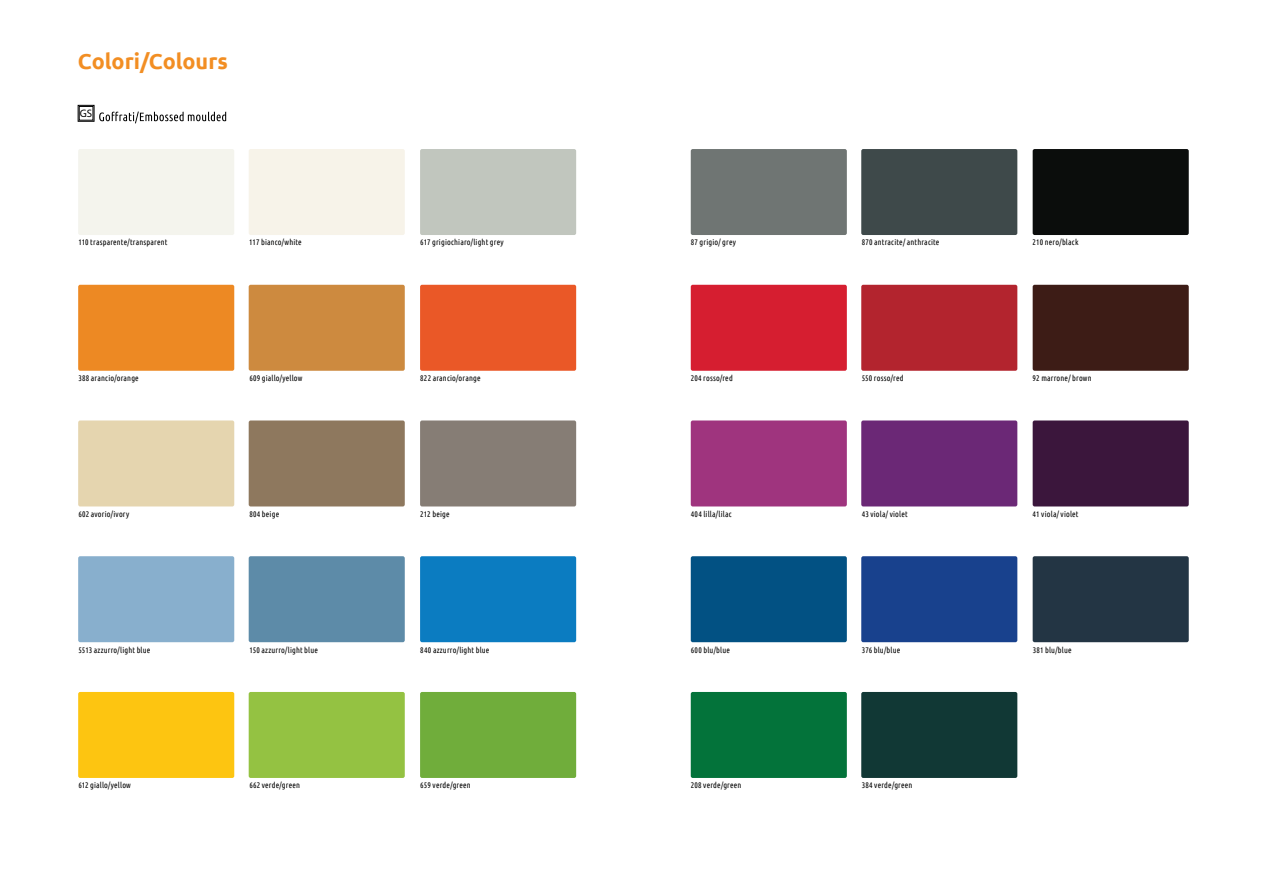
<style>
.page{position:relative;width:1263px;height:893px;background:#fff}
.page>*{position:absolute;margin:0;border:0;box-sizing:border-box;transform-origin:0 0}
.t1{font:700 21.6px "Ubuntu";color:#f28e23}
.t2{font:10.95px "Myriad";color:#000101}
.t3{font:8.1px "Ubuntu Condensed";letter-spacing:.025em;color:#000101}
</style>
<div class="page">
<div style="left:78px;top:105px;width:16px;height:17px;border:1px solid #000101"></div>
<div style="left:79px;top:106px;width:14px;height:14px;border:1px solid #000101"></div>
<svg style="left:99px;top:112px;width:127px;height:11px"></svg>
<div style="left:1033px;top:149px;width:156px;height:86px;background:#0b0d0c;border-radius:2px"></div>
<div style="left:861px;top:149px;width:156px;height:86px;background:#3e494a;border-radius:2px"></div>
<div style="left:691px;top:149px;width:156px;height:86px;background:#6f7573;border-radius:2px"></div>
<div style="left:420px;top:149px;width:156px;height:86px;background:#c1c6be;border-radius:2px"></div>
<div style="left:249px;top:149px;width:156px;height:86px;background:#f7f3e9;border-radius:2px"></div>
<div style="left:78px;top:149px;width:156px;height:86px;background:#f4f4ed;border-radius:2px"></div>
<div style="left:1033px;top:285px;width:156px;height:86px;background:#3d1c16;border-radius:2px"></div>
<div style="left:861px;top:285px;width:156px;height:86px;background:#b3242e;border-radius:2px"></div>
<div style="left:691px;top:285px;width:156px;height:86px;background:#d61e30;border-radius:2px"></div>
<div style="left:420px;top:285px;width:156px;height:86px;background:#ea5827;border-radius:2px"></div>
<div style="left:249px;top:285px;width:156px;height:86px;background:#cd8a3f;border-radius:2px"></div>
<div style="left:78px;top:285px;width:156px;height:86px;background:#ed8923;border-radius:2px"></div>
<div style="left:1033px;top:420px;width:156px;height:86px;background:#3b163c;border-radius:2px"></div>
<div style="left:861px;top:420px;width:156px;height:86px;background:#6b2876;border-radius:2px"></div>
<div style="left:691px;top:420px;width:156px;height:86px;background:#9f347e;border-radius:2px"></div>
<div style="left:420px;top:420px;width:156px;height:86px;background:#867d75;border-radius:2px"></div>
<div style="left:249px;top:420px;width:156px;height:86px;background:#8e785e;border-radius:2px"></div>
<div style="left:78px;top:420px;width:156px;height:86px;background:#e5d5af;border-radius:2px"></div>
<div style="left:1033px;top:556px;width:156px;height:86px;background:#233544;border-radius:2px"></div>
<div style="left:861px;top:556px;width:156px;height:86px;background:#18418d;border-radius:2px"></div>
<div style="left:691px;top:556px;width:156px;height:86px;background:#025183;border-radius:2px"></div>
<div style="left:420px;top:556px;width:156px;height:86px;background:#0b7cc1;border-radius:2px"></div>
<div style="left:249px;top:556px;width:156px;height:86px;background:#5d8ba8;border-radius:2px"></div>
<div style="left:78px;top:556px;width:156px;height:86px;background:#88afcd;border-radius:2px"></div>
<div style="left:861px;top:692px;width:156px;height:86px;background:#113835;border-radius:2px"></div>
<div style="left:691px;top:692px;width:156px;height:86px;background:#03733a;border-radius:2px"></div>
<div style="left:420px;top:692px;width:156px;height:86px;background:#70ad3b;border-radius:2px"></div>
<div style="left:249px;top:692px;width:156px;height:86px;background:#94c242;border-radius:2px"></div>
<div style="left:78px;top:692px;width:156px;height:86px;background:#fdc511;border-radius:2px"></div>
<h1 class="t1" style="left:78px;top:49px;width:152px">Colori/Colours</h1>
<h2 class="t2" style="left:80px;top:108px;width:14px">GS</h2>
<p class="t3" style="left:78px;top:237px;width:90px">110 trasparente/transparent</p>
<p class="t3" style="left:249px;top:237px;width:54px">117 bianco/white</p>
<p class="t3" style="left:420px;top:237px;width:85px">617 grigiochiaro/light grey</p>
<p class="t3" style="left:691px;top:237px;width:47px">87 grigio/ grey</p>
<p class="t3" style="left:862px;top:237px;width:79px">870 antracite/ anthracite</p>
<p class="t3" style="left:1033px;top:237px;width:47px">210 nero/black</p>
<p class="t3" style="left:78px;top:373px;width:62px">388 arancio/orange</p>
<p class="t3" style="left:249px;top:373px;width:55px">609 giallo/yellow</p>
<p class="t3" style="left:420px;top:373px;width:62px">822 arancio/orange</p>
<p class="t3" style="left:691px;top:373px;width:44px">204 rosso/red</p>
<p class="t3" style="left:862px;top:373px;width:43px">550 rosso/red</p>
<p class="t3" style="left:1033px;top:373px;width:61px">92 marrone/ brown</p>
<p class="t3" style="left:78px;top:509px;width:52px">602 avorio/ivory</p>
<p class="t3" style="left:249px;top:509px;width:31px">804 beige</p>
<p class="t3" style="left:420px;top:509px;width:31px">212 beige</p>
<p class="t3" style="left:691px;top:509px;width:42px">404 lilla/lilac</p>
<p class="t3" style="left:862px;top:509px;width:48px">43 viola/ violet</p>
<p class="t3" style="left:1033px;top:509px;width:47px">41 viola/ violet</p>
<p class="t3" style="left:78px;top:645px;width:73px">5513 azzurro/light blue</p>
<p class="t3" style="left:249px;top:645px;width:70px">150 azzurro/light blue</p>
<p class="t3" style="left:420px;top:645px;width:71px">840 azzurro/light blue</p>
<p class="t3" style="left:691px;top:645px;width:41px">600 blu/blue</p>
<p class="t3" style="left:862px;top:645px;width:40px">376 blu/blue</p>
<p class="t3" style="left:1033px;top:645px;width:40px">381 blu/blue</p>
<p class="t3" style="left:78px;top:780px;width:54px">612 giallo/yellow</p>
<p class="t3" style="left:249px;top:780px;width:52px">662 verde/green</p>
<p class="t3" style="left:420px;top:780px;width:52px">659 verde/green</p>
<p class="t3" style="left:691px;top:780px;width:52px">208 verde/green</p>
<p class="t3" style="left:862px;top:780px;width:52px">384 verde/green</p>
</div>
